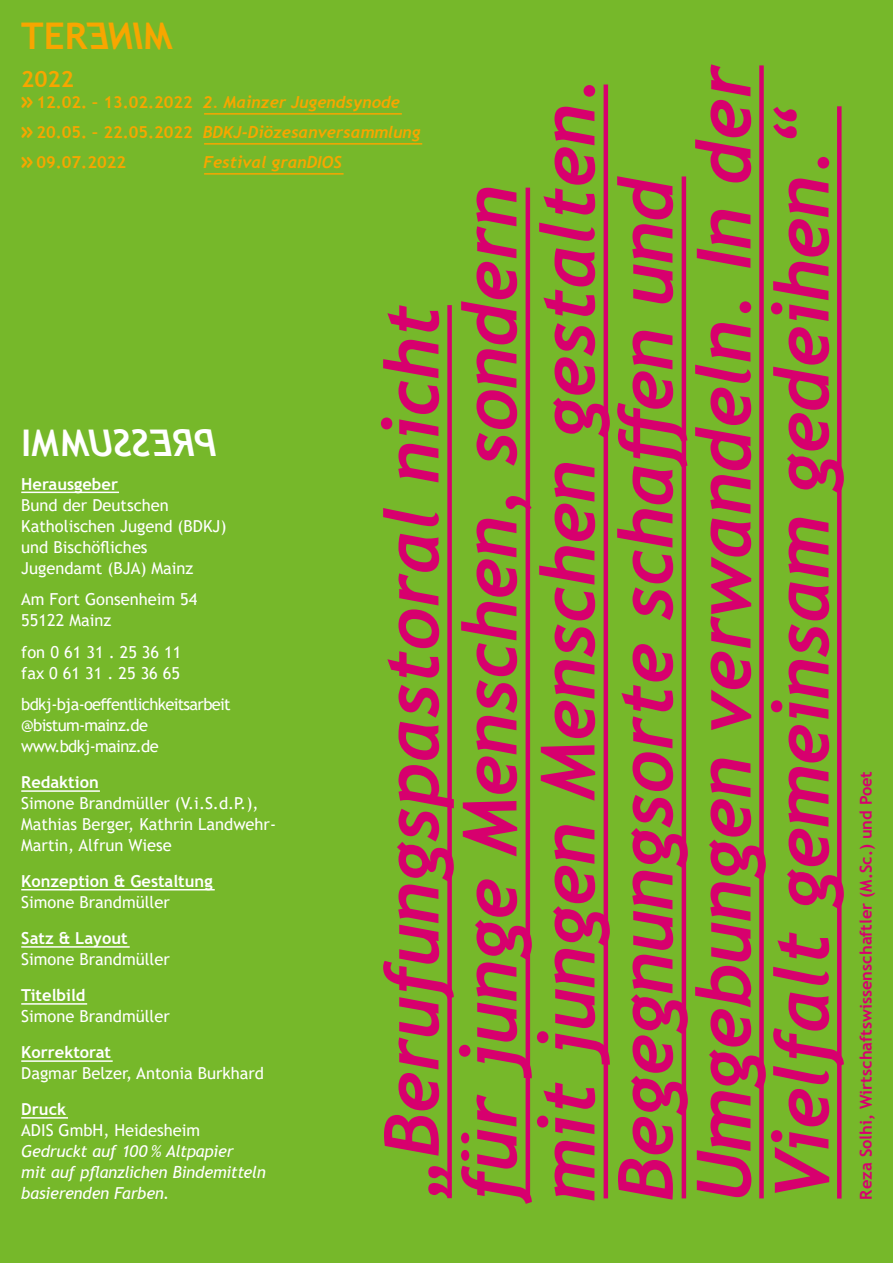
<style>
.page{position:relative;width:893px;height:1263px;background:#76b82a}
.page>*{position:absolute;margin:0;border:0;box-sizing:border-box;transform-origin:0 0}
.t1{font:italic 700 75px/78px "Trebuchet";color:#d7006e}
.t2{font:700 36.75px "Trebuchet MS";color:#f7a600}
.t3{font:700 36.75px "Trebuchet MS";color:#fff}
.t4{font:700 22.5px "Trebuchet MS";color:#f7a600}
.t5{font:16.5px/21px "Trebuchet MS";color:#fff}
.t6{font:italic 700 16.5px/30px "Trebuchet";color:#f7a600}
.t7{font:700 16.5px "Trebuchet MS";color:#fff}
.t8{font:italic 16.5px/21px "Trebuchet MS";letter-spacing:-.02em;color:#fff}
.t9{font:16.5px/21px "Trebuchet MS";letter-spacing:-.04em;color:#fff}
.t10{font:700 16.5px "Trebuchet MS";color:#d7006e}
.t11{font:700 16.5px "Trebuchet MS";color:#f7a600}
.s1{font-family:"BDKJ";font-style:normal;font-size:22.5px}
.s2{font-family:"Trebuchet MS";font-style:normal}
.s3{font-family:"BDKJ";font-size:22.5px}
</style>
<div class="page">
<div style="left:447px;top:305px;width:5px;height:893px;background:#d7006e"></div>
<hr style="left:526px;top:188px;width:4px;height:1010px;background:#d7006e">
<hr style="left:604px;top:85px;width:4px;height:1113px;background:#d7006e">
<hr style="left:682px;top:176px;width:4px;height:1022px;background:#d7006e">
<div style="left:759px;top:65px;width:5px;height:1133px;background:#d7006e"></div>
<div style="left:837px;top:106px;width:5px;height:1092px;background:#d7006e"></div>
<hr style="left:204px;top:113px;width:198px;height:2px;background:#f7a600">
<hr style="left:204px;top:143px;width:218px;height:2px;background:#f7a600">
<hr style="left:204px;top:173px;width:140px;height:2px;background:#f7a600">
<hr style="left:21px;top:492px;width:98px;height:1px;background:#fff">
<hr style="left:21px;top:790px;width:79px;height:2px;background:#fff">
<hr style="left:21px;top:889px;width:194px;height:1px;background:#fff">
<hr style="left:21px;top:946px;width:109px;height:2px;background:#fff">
<hr style="left:21px;top:1003px;width:66px;height:2px;background:#fff">
<hr style="left:21px;top:1060px;width:92px;height:2px;background:#fff">
<hr style="left:21px;top:1117px;width:47px;height:1px;background:#fff">
<h2 class="t2" style="left:21px;top:13px;width:67px">TER</h2>
<h1 class="t1" style="left:373px;top:1201px;width:1139px;rotate:-90deg">„Berufungspastoral nicht<br>für junge Menschen, sondern mit jungen Menschen gestalten.<br>Begegnungsorte schaffen und<br>Umgebungen verwandeln. In der<br>Vielfalt gemeinsam gedeihen.“</h1>
<h3 class="t4" style="left:21px;top:65px;width:54px">2022</h3>
<p class="t6" style="left:21px;top:88px;width:401px"><span class="s1">&gt;&gt;</span> <span class="s2">12.02. – 13.02.2022</span> 2. Mainzer Jugendsynode<br><span class="s1">&gt;&gt;</span> <span class="s2">20.05. – 22.05.2022</span> BDKJ-Diözesanversammlung</p>
<p class="t11" style="left:21px;top:152px;width:106px"><span class="s3">&gt;&gt;</span> 09.07.2022</p>
<p class="t6" style="left:203px;top:148px;width:140px">Festival granDIOS</p>
<h2 class="t3" style="left:21px;top:420px;width:39px">IM</h2>
<p class="t7" style="left:21px;top:473px;width:98px">Herausgeber</p>
<p class="t5" style="left:21px;top:494px;width:207px">Bund der Deutschen<br>Katholischen Jugend (BDKJ) und Bischöfliches<br>Jugendamt (BJA) Mainz</p>
<p class="t5" style="left:21px;top:589px;width:178px">Am Fort Gonsenheim 54<br>55122 Mainz</p>
<p class="t5" style="left:21px;top:641px;width:162px">fon 0 61 31 . 25 36 11 fax 0 61 31 . 25 36 65</p>
<p class="t9" style="left:21px;top:694px;width:211px">bdkj-bja-oeffentlichkeitsarbeit @bistum-mainz.de www.bdkj-mainz.de</p>
<p class="t7" style="left:21px;top:772px;width:79px">Redaktion</p>
<p class="t5" style="left:21px;top:793px;width:256px">Simone Brandmüller (V.i.S.d.P.),<br>Mathias Berger, Kathrin Landwehr-<br>Martin, Alfrun Wiese</p>
<p class="t7" style="left:21px;top:871px;width:193px">Konzeption &amp; Gestaltung</p>
<p class="t5" style="left:21px;top:892px;width:150px">Simone Brandmüller</p>
<p class="t7" style="left:21px;top:928px;width:108px">Satz &amp; Layout</p>
<p class="t5" style="left:21px;top:949px;width:150px">Simone Brandmüller</p>
<p class="t7" style="left:21px;top:985px;width:66px">Titelbild</p>
<p class="t5" style="left:21px;top:1006px;width:150px">Simone Brandmüller</p>
<p class="t7" style="left:21px;top:1042px;width:91px">Korrektorat</p>
<p class="t5" style="left:21px;top:1063px;width:244px">Dagmar Belzer, Antonia Burkhard</p>
<p class="t7" style="left:21px;top:1099px;width:46px">Druck</p>
<p class="t5" style="left:21px;top:1120px;width:180px">ADIS GmbH, Heidesheim</p>
<p class="t8" style="left:21px;top:1141px;width:246px">Gedruckt auf 100 % Altpapier<br>mit auf pflanzlichen Bindemitteln basierenden Farben.</p>
<p class="t10" style="left:856px;top:1199px;width:430px;rotate:-90deg">Reza Solhi, Wirtschaftswissenschaftler (M.Sc.) und Poet</p>
</div>
